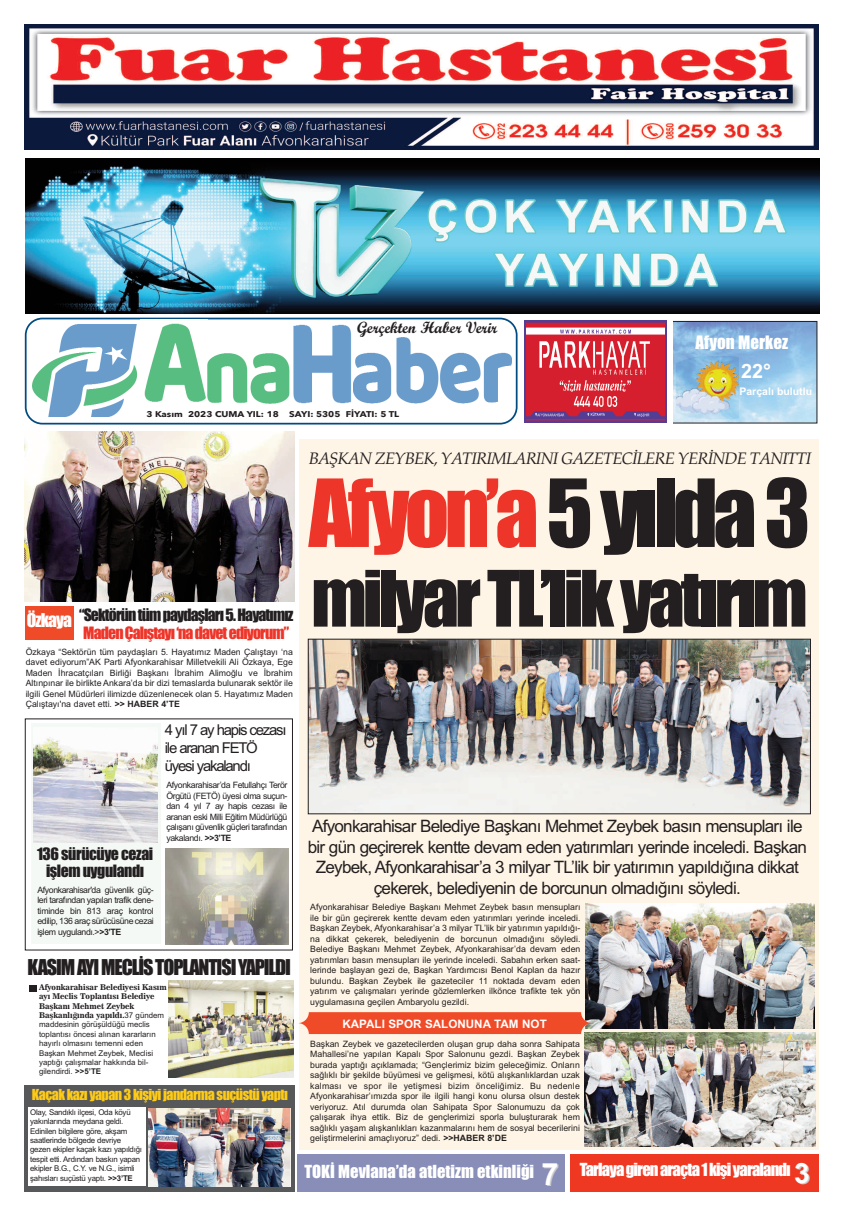
<style>
.page{position:relative;width:844px;height:1216px;background:#fff}
.page>*{position:absolute;margin:0;border:0;box-sizing:border-box;transform-origin:0 0}
.t1{font:86.62px "Impact";letter-spacing:-.055em;color:#ee3529}
.t2{font:71.75px "Impact";letter-spacing:-.055em;color:#231f20}
.t3{font:20.12px "Impact";letter-spacing:-.055em;color:#231f20}
.t4{font:700 19.78px "Arial";color:#fff}
.t5{font:17.59px "Impact";letter-spacing:-.055em;color:#fff}
.t6{font:17.06px/20.6px "Arial";letter-spacing:-.045em;color:#231f20;text-align:center}
.t7{font:17.06px "Impact";color:#fff}
.t8{font:16.62px "Impact";color:#fff}
.t9{font:italic 16.62px "Palatino";letter-spacing:-.05em;color:#231f20}
.t10{font:16.36px "Script MT Bold";color:#231f20}
.t11{font:15.75px "Impact";letter-spacing:-.055em;color:#231f20}
.t12{font:15.75px "Impact";letter-spacing:-.055em;color:#ee3529}
.t13{font:15.75px/17.5px "Impact";letter-spacing:-.025em;color:#231f20;text-align:center}
.t14{font:14.96px/17.9px "Arial";letter-spacing:-.085em;color:#231f20}
.t15{font:14px "Impact";letter-spacing:-.04em;color:#fecb16}
.t16{font:700 11.64px "Arial";color:#fff}
.t17{font:700 10.5px "Arial";color:#fff}
.t18{font:8.75px/10.5px "Arial";color:#231f20;text-align:justify}
.t19{font:700 8.31px "Avenir Next LT Pro";color:#231f20;scale:1.13 1}
.t20{font:7.88px/9.5px "Arial";letter-spacing:-.03em;color:#231f20}
.t21{font:7.88px/9.5px "Arial";color:#231f20}
.t22{font:7.88px/9.5px "News 706 BT Bold C";color:#231f20}
.s1{font-weight:700}
.s2{font-family:"Arial"}
.s3{color:#231f20}
.s4{font-family:"Arial";font-weight:700;font-size:30.62px}
.s5{font-family:"Arial";font-weight:700;font-size:28px}
</style>
<div class="page">
<img style="left:25px;top:25px;width:793px;height:124px">
<img style="left:673px;top:323px;width:142px;height:98px">
<div style="left:670px;top:321px;width:147px;height:102px;border:1px solid #231f20"></div>
<svg style="left:524px;top:320px;width:148px;height:103px"></svg>
<img style="left:524px;top:320px;width:142px;height:102px">
<svg style="left:25px;top:317px;width:492px;height:107px"></svg>
<img style="left:33px;top:324px;width:107px;height:93px">
<img style="left:140px;top:320px;width:67px;height:87px">
<img style="left:291px;top:322px;width:63px;height:85px">
<img style="left:207px;top:345px;width:85px;height:61px">
<img style="left:25px;top:159px;width:794px;height:154px">
<img style="left:675px;top:356px;width:63px;height:63px">
<img style="left:353px;top:337px;width:158px;height:70px">
<div style="left:299px;top:439px;width:520px;height:710px;background:#fef5e6"></div>
<img style="left:585px;top:903px;width:229px;height:125px">
<img style="left:310px;top:640px;width:498px;height:172px">
<div style="left:308px;top:638px;width:502px;height:176px;border:1px solid #231f20"></div>
<div style="left:298px;top:1012px;width:294px;height:22px;background:#f04b28;border-radius:11px"></div>
<img style="left:25px;top:432px;width:269px;height:169px">
<div style="left:25px;top:606px;width:49px;height:34px;background:#f04b28"></div>
<div style="left:298px;top:1153px;width:267px;height:38px;background:#888eb8"></div>
<div style="left:570px;top:1153px;width:249px;height:38px;background:#ef3822"></div>
<img style="left:584px;top:1032px;width:230px;height:114px">
<div style="left:25px;top:718px;width:268px;height:232px;border:1px solid #231f20"></div>
<div style="left:31px;top:723px;width:129px;height:221px;background:#f4f9f5"></div>
<img style="left:33px;top:739px;width:124px;height:103px">
<img style="left:165px;top:848px;width:123px;height:96px">
<div style="left:29px;top:985px;width:7px;height:6px;background:#231f20"></div>
<img style="left:168px;top:980px;width:125px;height:97px">
<div style="left:25px;top:1084px;width:270px;height:107px;background:#57585a"></div>
<div style="left:28px;top:1107px;width:118px;height:78px;background:#fff"></div>
<img style="left:148px;top:1108px;width:142px;height:77px">
<h3 class="t10" style="left:357px;top:318px;width:142px">Gerçekten Haber Verir</h3>
<p class="t19" style="left:146px;top:411px;width:225px">3 Kasım 2023 CUMA YIL: 18 SAYI: 5305 FİYATI: 5 TL</p>
<h3 class="t7" style="left:695px;top:333px;width:94px">Afyon Merkez</h3>
<h3 class="t4" style="left:741px;top:359px;width:31px">22°</h3>
<p class="t17" style="left:739px;top:385px;width:74px">Parçalı bulutlu</p>
<h3 class="t11" style="left:79px;top:606px;width:216px">“Sektörüntümpaydaşları5.Hayatımız</h3>
<h3 class="t12" style="left:83px;top:624px;width:207px">MadenÇalıştayı‘nadavetediyorum”</h3>
<h3 class="t5" style="left:27px;top:610px;width:47px">Özkaya</h3>
<p class="t18" style="left:26px;top:646px;width:269px">Özkaya “Sektörün tüm paydaşları 5. Hayatımız Maden Çalıştayı ‘na davet ediyorum”AK Parti Afyonkarahisar Milletvekili Ali Özkaya, Ege Maden İhracatçıları Birliği Başkanı İbrahim Alimoğlu ve İbrahim Altınpınar ile birlikte Ankara’da bir dizi temaslarda bulunarak sektör ile ilgili Genel Müdürleri ilimizde düzenlenecek olan 5. Hayatımız Maden Çalıştayı'na davet etti. <span class="s1">&gt;&gt; HABER 4’TE</span></p>
<h3 class="t13" style="left:37px;top:845px;width:118px">136 sürücüye cezai işlem uygulandı</h3>
<p class="t18" style="left:37px;top:884px;width:118px">Afyonkarahisar'da güvenlik güç&shy;leri tarafından yapılan trafik dene&shy;timinde bin 813 araç kontrol edilip, 136 araç sürücüsüne cezai işlem uygulandı.&gt;<span class="s1">&gt;3’TE</span></p>
<h3 class="t14" style="left:165px;top:720px;width:123px">4 yıl 7 ay hapis cezası ile aranan FETÖ üyesi yakalandı</h3>
<p class="t18" style="left:166px;top:780px;width:123px">Afyonkarahisar’da Fetullahçı Terör Örgütü (FETÖ) üyesi olma suçun&shy;dan 4 yıl 7 ay hapis cezası ile aranan eski Milli Eğitim Müdürlüğü çalışanı güvenlik güçleri tarafından yakalandı. <span class="s1">&gt;&gt;3’TE</span></p>
<h3 class="t3" style="left:28px;top:955px;width:265px">KASIMAYIMECLİSTOPLANTISIYAPILDI</h3>
<p class="t22" style="left:39px;top:982px;width:129px">Afyonkarahisar Belediyesi Kasım ayı Meclis Toplantısı Belediye<br>Başkanı Mehmet Zeybek<br>Başkanlığında yapıldı.<span class="s2">37 gündem</span></p>
<p class="t21" style="left:39px;top:1019px;width:118px">maddesinin görüşüldüğü meclis toplantısı öncesi alınan kararların hayırlı olmasını temenni eden<br>Başkan Mehmet Zeybek, Meclisi yaptığı çalışmalar hakkında bil&shy;gilendirdi. <span class="s1">&gt;&gt;5’TE</span></p>
<h3 class="t15" style="left:32px;top:1087px;width:258px">Kaçak kazı yapan 3 kişiyi jandarma suçüstü yaptı</h3>
<p class="t20" style="left:30px;top:1107px;width:113px">Olay, Sandıklı ilçesi, Oda köyü yakınlarında meydana geldi.<br>Edinilen bilgilere göre, akşam saatlerinde bölgede devriye gezen ekipler kaçak kazı yapıldığı tespit etti. Ardından baskın yapan ekipler B.G., C.Y. ve N.G., isimli şahısları suçüstü yaptı. <span class="s1">&gt;&gt;3’TE</span></p>
<h3 class="t9" style="left:308px;top:449px;width:504px">BAŞKAN ZEYBEK, YATIRIMLARINI GAZETECİLERE YERİNDE TANITTI</h3>
<h1 class="t1" style="left:308px;top:466px;width:503px">Afyon’a<span class="s3">5yılda3</span></h1>
<h2 class="t2" style="left:311px;top:560px;width:497px">milyarTL’likyatırım</h2>
<p class="t6" style="left:307px;top:816px;width:500px">Afyonkarahisar Belediye Başkanı Mehmet Zeybek basın mensupları ile bir gün geçirerek kentte devam eden yatırımları yerinde inceledi. Başkan Zeybek, Afyonkarahisar’a 3 milyar TL’lik bir yatırımın yapıldığına dikkat çekerek, belediyenin de borcunun olmadığını söyledi.</p>
<p class="t18" style="left:310px;top:902px;width:272px">Afyonkarahisar Belediye Başkanı Mehmet Zeybek basın mensupları ile bir gün geçirerek kentte devam eden yatırımları yerinde inceledi.<br>Başkan Zeybek, Afyonkarahisar’a 3 milyar TL’lik bir yatırımın yapıldığı&shy;na dikkat çekerek, belediyenin de borcunun olmadığını söyledi.<br>Belediye Başkanı Mehmet Zeybek, Afyonkarahisar’da devam eden yatırımları basın mensupları ile yerinde inceledi. Sabahın erken saat&shy;lerinde başlayan gezi de, Başkan Yardımcısı Benol Kaplan da hazır bulundu. Başkan Zeybek ile gazeteciler 11 noktada devam eden yatırım ve çalışmaları yerinde gözlemlerken ilkönce trafikte tek yön uygulamasına geçilen Ambaryolu gezildi.</p>
<p class="t18" style="left:310px;top:1038px;width:271px">Başkan Zeybek ve gazetecilerden oluşan grup daha sonra Sahipata Mahallesi’ne yapılan Kapalı Spor Salonunu gezdi. Başkan Zeybek burada yaptığı açıklamada; “Gençlerimiz bizim geleceğimiz. Onların sağlıklı bir şekilde büyümesi ve gelişmesi, kötü alışkanlıklardan uzak kalması ve spor ile yetişmesi bizim önceliğimiz. Bu nedenle Afyonkarahisar’ımızda spor ile ilgili hangi konu olursa olsun destek veriyoruz. Atıl durumda olan Sahipata Spor Salonumuzu da çok çalışarak ihya ettik. Biz de gençlerimizi sporla buluşturarak hem sağlıklı yaşam alışkanlıkları kazanmalarını hem de sosyal becerilerini geliştirmelerini amaçlıyoruz” dedi. <span class="s1">&gt;&gt;HABER 8’DE</span></p>
<h3 class="t16" style="left:342px;top:1017px;width:206px">KAPALI SPOR SALONUNA TAM NOT</h3>
<h3 class="t8" style="left:304px;top:1160px;width:506px">TOKİ Mevlana’da atletizm etkinliği <span class="s4">7</span> Tarlayagirenaraçta1kişiyaralandı <span class="s5">3</span></h3>
</div>
